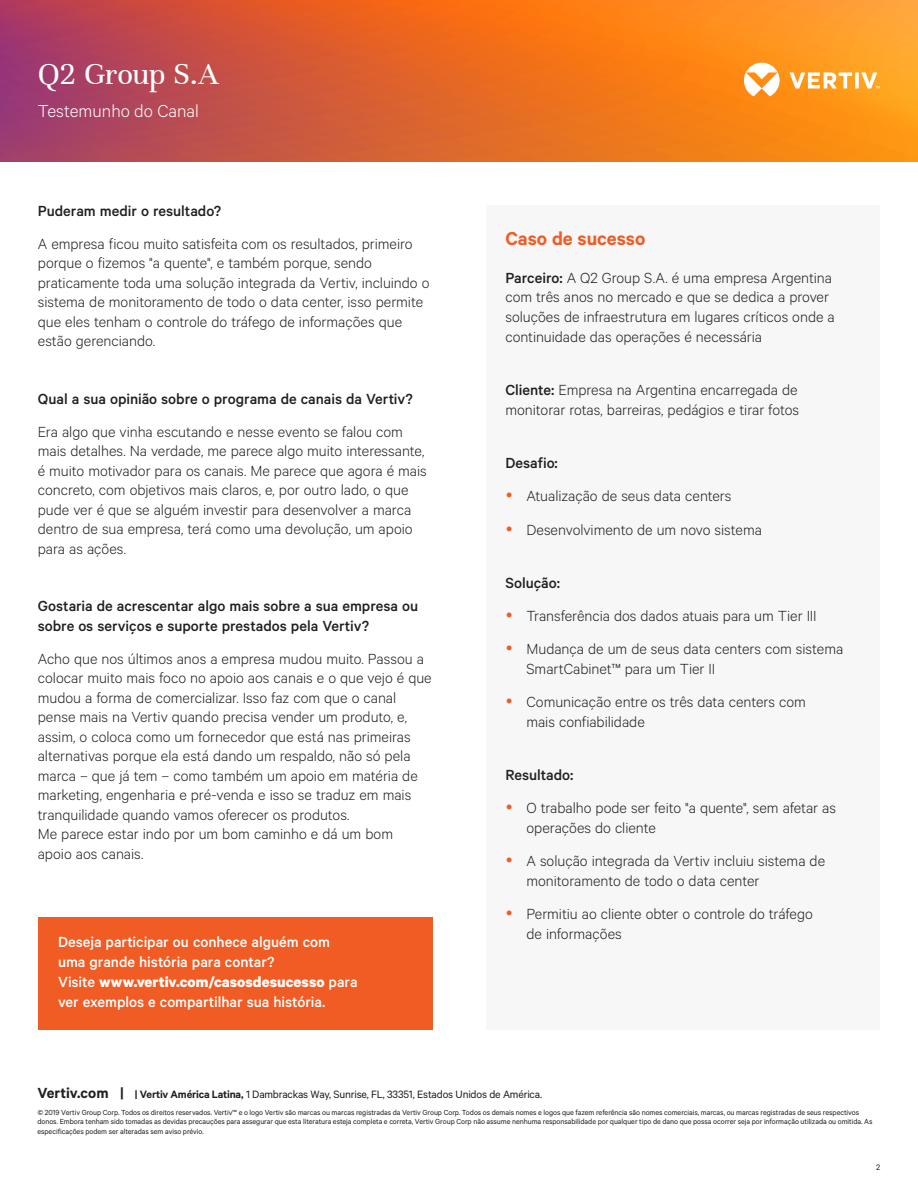
<style>
.page{position:relative;width:918px;height:1188px;background:#fff}
.page>*{position:absolute;margin:0;border:0;box-sizing:border-box;transform-origin:0 0}
.Vertiv_Header_Title{font:33px "Unna";letter-spacing:-.015em;color:#fff}
.Vertiv_Orange_Main_H{font:600 21px "Calibre";color:#f15b24}
.Vertiv_Header_Subtit{font:300 19.5px "Calibre";color:#fff}
.Vertiv_Body_Text{font:300 16.5px/19.5px "Calibre";color:#231f20}
.Vertiv_Heading{font:300 16.5px/19.8px "Calibre";color:#231f20}
.Vertiv_Heading-2{font:500 16.5px/19.8px "Calibre";color:#231f20}
.Vertiv_Heading-3{font:500 16.5px/19.8px "Calibre";color:#fff}
.Footer_Address{font:12px "Calibre";letter-spacing:-.015em;color:#231f20}
.Page_Number_Right{font:9px "Calibre";color:#231f20}
.Footer_Disclaimer{font:8.25px/9.8px "Calibre";letter-spacing:-.005em;color:#231f20}
.s1{font-weight:700}
.s2{font-weight:500}
.s3{font-weight:600;font-size:16.5px}
.s4{font-weight:600}
</style>
<div class="page">
<svg style="left:0;top:0;width:918px;height:162px;background:#dd6930"></svg>
<svg style="left:744px;top:63px;width:136px;height:33px"></svg>
<div style="left:486px;top:205px;width:394px;height:824px;background:#f7f7f8"></div>
<div style="left:38px;top:917px;width:394px;height:112px;background:#f15b24"></div>
<p class="Vertiv_Header_Title" style="left:38px;top:55px;width:182px">Q2 Group S.A</p>
<p class="Vertiv_Header_Subtit" style="left:38px;top:99px;width:163px">Testemunho do Canal</p>
<p class="Vertiv_Heading-2" style="left:38px;top:200px;width:185px">Puderam medir o resultado?</p>
<p class="Vertiv_Body_Text" style="left:38px;top:233px;width:393px">A empresa ficou muito satisfeita com os resultados, primeiro porque o fizemos "a quente", e também porque, sendo praticamente toda uma solução integrada da Vertiv, incluindo o sistema de monitoramento de todo o data center, isso permite que eles tenham o controle do tráfego de informações que estão gerenciando.</p>
<p class="Vertiv_Heading-2" style="left:38px;top:388px;width:377px">Qual a sua opinião sobre o programa de canais da Vertiv?</p>
<p class="Vertiv_Body_Text" style="left:38px;top:421px;width:391px">Era algo que vinha escutando e nesse evento se falou com mais detalhes. Na verdade, me parece algo muito interessante, é muito motivador para os canais. Me parece que agora é mais concreto, com objetivos mais claros, e, por outro lado, o que pude ver é que se alguém investir para desenvolver a marca dentro de sua empresa, terá como uma devolução, um apoio para as ações.</p>
<p class="Vertiv_Heading-2" style="left:38px;top:596px;width:382px">Gostaria de acrescentar algo mais sobre a sua empresa ou sobre os serviços e suporte prestados pela Vertiv?</p>
<p class="Vertiv_Body_Text" style="left:38px;top:648px;width:396px">Acho que nos últimos anos a empresa mudou muito. Passou a colocar muito mais foco no apoio aos canais e o que vejo é que mudou a forma de comercializar. Isso faz com que o canal pense mais na Vertiv quando precisa vender um produto, e, assim, o coloca como um fornecedor que está nas primeiras alternativas porque ela está dando um respaldo, não só pela marca – que já tem – como também um apoio em matéria de marketing, engenharia e pré-venda e isso se traduz em mais tranquilidade quando vamos oferecer os produtos.<br>Me parece estar indo por um bom caminho e dá um bom<br>apoio aos canais.</p>
<p class="Vertiv_Heading-3" style="left:58px;top:932px;width:301px">Deseja participar ou conhece alguém com uma grande história para contar?<br>Visite <span class="s1">www.vertiv.com/casosdesucesso</span> para ver exemplos e compartilhar sua história.</p>
<p class="Vertiv_Orange_Main_H" style="left:505px;top:226px;width:141px">Caso de sucesso</p>
<p class="Vertiv_Heading" style="left:505px;top:267px;width:331px"><span class="s2">Parceiro:</span> A Q2 Group S.A. é uma empresa Argentina com três anos no mercado e que se dedica a prover soluções de infraestrutura em lugares críticos onde a continuidade das operações é necessária</p>
<p class="Vertiv_Heading" style="left:505px;top:379px;width:295px"><span class="s2">Cliente:</span> Empresa na Argentina encarregada de monitorar rotas, barreiras, pedágios e tirar fotos</p>
<p class="Vertiv_Heading-2" style="left:505px;top:452px;width:54px">Desafio:</p>
<p class="Vertiv_Body_Text" style="left:526px;top:486px;width:207px">Atualização de seus data centers</p>
<p class="Vertiv_Body_Text" style="left:526px;top:519px;width:237px">Desenvolvimento de um novo sistema</p>
<p class="Vertiv_Heading-2" style="left:505px;top:572px;width:56px">Solução:</p>
<p class="Vertiv_Body_Text" style="left:526px;top:605px;width:292px">Transferência dos dados atuais para um Tier III</p>
<p class="Vertiv_Body_Text" style="left:526px;top:639px;width:318px">Mudança de um de seus data centers com sistema<br>SmartCabinet™ para um Tier II</p>
<p class="Vertiv_Body_Text" style="left:526px;top:692px;width:281px">Comunicação entre os três data centers com mais confiabilidade</p>
<p class="Vertiv_Heading-2" style="left:505px;top:764px;width:70px">Resultado:</p>
<p class="Vertiv_Body_Text" style="left:526px;top:798px;width:311px">O trabalho pode ser feito "a quente", sem afetar as operações do cliente</p>
<p class="Vertiv_Body_Text" style="left:526px;top:851px;width:300px">A solução integrada da Vertiv incluiu sistema de monitoramento de todo o data center</p>
<p class="Vertiv_Body_Text" style="left:526px;top:904px;width:288px">Permitiu ao cliente obter o controle do tráfego de informações</p>
<p class="Footer_Address" style="left:37px;top:1087px;width:506px"><span class="s3">Vertiv.com |</span> <span class="s4">| Vertiv América Latina,</span> 1 Dambrackas Way, Sunrise, FL, 33351, Estados Unidos de América.</p>
<p class="Footer_Disclaimer" style="left:37px;top:1107px;width:837px">© 2019 Vertiv Group Corp. Todos os direitos reservados. Vertiv™ e o logo Vertiv são marcas ou marcas registradas da Vertiv Group Corp. Todos os demais nomes e logos que fazem referência são nomes comerciais, marcas, ou marcas registradas de seus respectivos donos. Embora tenham sido tomadas as devidas precauções para assegurar que esta literatura esteja completa e correta, Vertiv Group Corp não assume nenhuma responsabilidade por qualquer tipo de dano que possa ocorrer seja por informação utilizada ou omitida. As especificações podem ser alteradas sem aviso prévio.</p>
<p class="Page_Number_Right" style="left:876px;top:1162px;width:6px">2</p>
</div>
